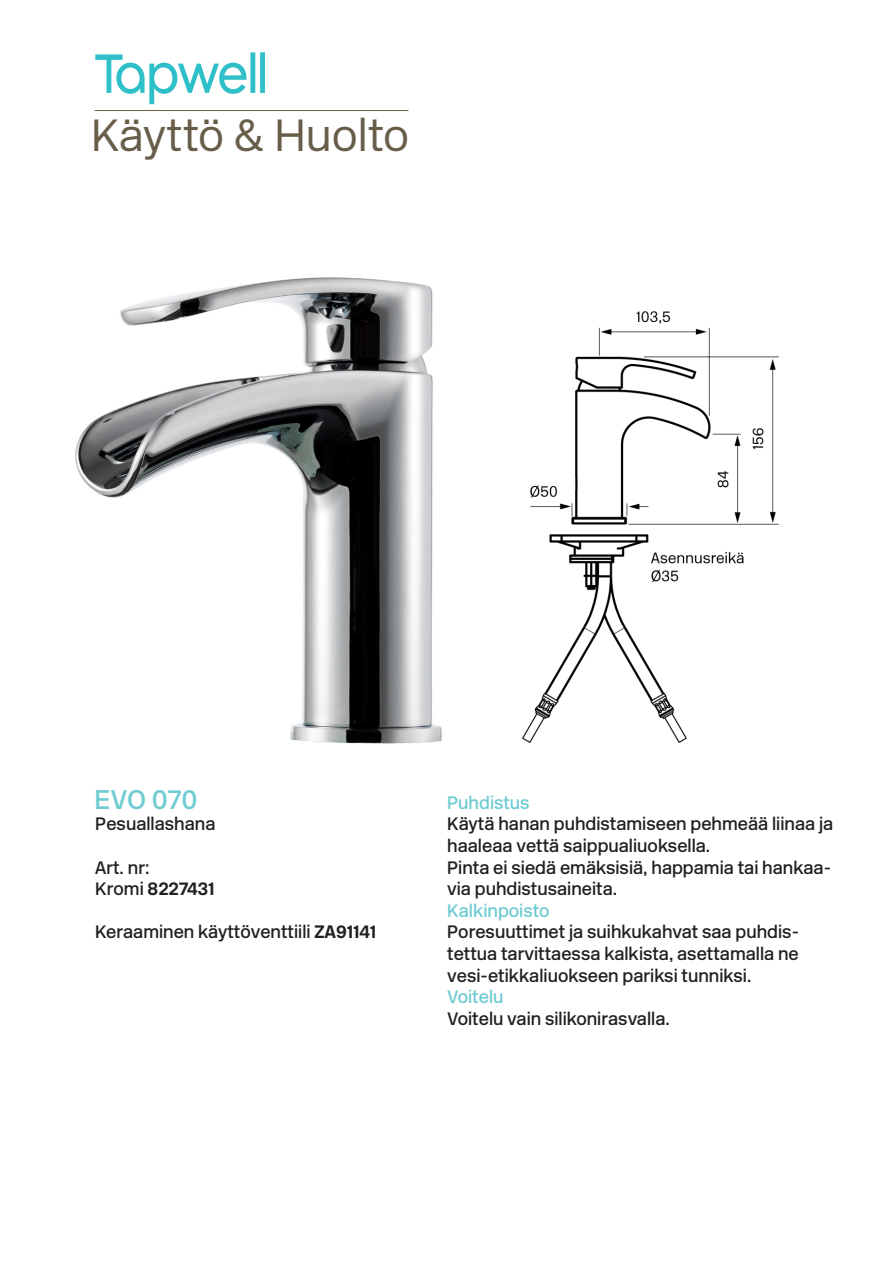
<style>
.page{position:relative;width:893px;height:1263px;background:#fff}
.page>*{position:absolute;margin:0;border:0;box-sizing:border-box;transform-origin:0 0}
.t1{font:300 45px "New Rail Alphabet";color:#685d49}
.t2{font:500 27px "New Rail Alphabet";color:#6fcbd2}
.t3{font:500 18px/21.6px "New Rail Alphabet";color:#231f20}
.t4{font:500 18px "New Rail Alphabet";color:#6fcbd2}
.t5{font:700 18px "New Rail Alphabet";color:#231f20}
.s1{font-weight:500}
.s2{font-weight:700}
</style>
<div class="page">
<hr style="left:95px;top:110px;width:313px;height:1px;background:#695e4a">
<img style="left:522px;top:311px;width:257px;height:432px">
<svg style="left:95px;top:52px;width:170px;height:52px"></svg>
<img style="left:75px;top:277px;width:367px;height:467px">
<p class="t1" style="left:91px;top:105px;width:320px">Käyttö &amp; Huolto</p>
<p class="t2" style="left:95px;top:781px;width:104px">EVO 070</p>
<p class="t4" style="left:447px;top:790px;width:84px">Puhdistus</p>
<p class="t3" style="left:447px;top:813px;width:388px">Käytä hanan puhdistamiseen pehmeää liinaa ja haaleaa vettä saippualiuoksella.</p>
<p class="t3" style="left:447px;top:856px;width:385px">Pinta ei siedä emäksisiä, happamia tai hankaa&shy;via puhdistusaineita.</p>
<p class="t4" style="left:447px;top:898px;width:104px">Kalkinpoisto</p>
<p class="t3" style="left:447px;top:921px;width:353px;text-align:justify">Poresuuttimet ja suihkukahvat saa puhdis&shy;tettua tarvittaessa kalkista, asettamalla ne vesi-etikkaliuokseen pariksi tunniksi.</p>
<p class="t4" style="left:447px;top:985px;width:58px">Voitelu</p>
<p class="t3" style="left:447px;top:1007px;width:224px">Voitelu vain silikonirasvalla.</p>
<p class="t3" style="left:95px;top:813px;width:122px">Pesuallashana</p>
<p class="t3" style="left:95px;top:856px;width:56px">Art. nr:</p>
<p class="t5" style="left:95px;top:877px;width:121px"><span class="s1">Kromi</span> 8227431</p>
<p class="t3" style="left:95px;top:921px;width:282px">Keraaminen käyttöventtiili <span class="s2">ZA91141</span></p>
</div>
